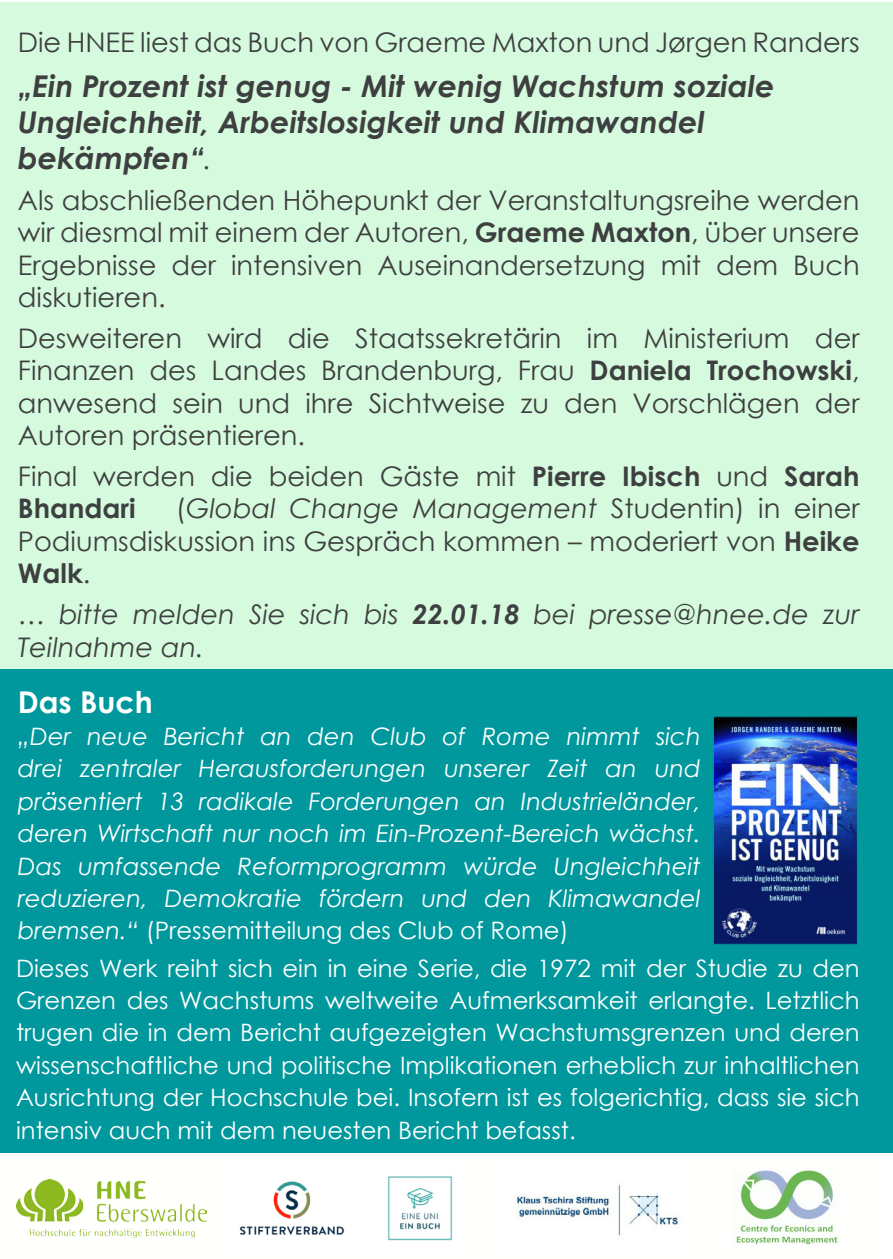
<style>
.page{position:relative;width:893px;height:1259px;background:#fff}
.page>*{position:absolute;margin:0;border:0;box-sizing:border-box;transform-origin:0 0}
.t1{font:italic 700 30px/36px "Century Gothic";color:#3e3f40}
.t2{font:700 30px "Century Gothic";color:#fff}
.t3{font:27px/32.4px "Century Gothic";color:#3e3f40;text-align:justify}
.t4{font:italic 27px/32.4px "Century Gothic";color:#3e3f40}
.t5{font:24px/32.4px "Century Gothic";color:#fff;text-align:justify}
.t6{font:italic 24px/32.4px "Century Gothic";color:#fff;text-align:justify}
.s1{font-weight:400;font-size:27px}
.s2{font-weight:700}
.s3{font-style:italic}
.s4{font-style:normal}
</style>
<div class="page">
<div style="left:0;top:3px;width:892px;height:678px;background:#d6fade"></div>
<div style="left:0;top:669px;width:892px;height:483px;background:#00989c"></div>
<img style="left:515px;top:1184px;width:163px;height:52px">
<img style="left:239px;top:1181px;width:106px;height:54px">
<img style="left:387px;top:1176px;width:66px;height:65px">
<img style="left:16px;top:1179px;width:191px;height:58px">
<img style="left:715px;top:718px;width:141px;height:224px">
<div style="left:713px;top:716px;width:145px;height:228px;border:1px solid #00989c"></div>
<img style="left:736px;top:1170px;width:102px;height:76px">
<p class="t3" style="left:18px;top:26px;width:843px">Die HNEE liest das Buch von Graeme Maxton und Jørgen Randers</p>
<p class="t1" style="left:18px;top:67px;width:758px">„Ein Prozent ist genug - Mit wenig Wachstum soziale<br>Ungleichheit, Arbeitslosigkeit und Klimawandel bekämpfen“<span class="s1">.</span></p>
<p class="t3" style="left:18px;top:183px;width:843px">Als abschließenden Höhepunkt der Veranstaltungsreihe werden wir diesmal mit einem der Autoren, <span class="s2">Graeme Maxton</span>, über unsere Ergebnisse der intensiven Auseinandersetzung mit dem Buch diskutieren.</p>
<p class="t3" style="left:18px;top:321px;width:843px">Desweiteren wird die Staatssekretärin im Ministerium der Finanzen des Landes Brandenburg, Frau <span class="s2">Daniela Trochowski</span>, anwesend sein und ihre Sichtweise zu den Vorschlägen der Autoren präsentieren.</p>
<p class="t3" style="left:18px;top:460px;width:843px">Final werden die beiden Gäste mit <span class="s2">Pierre Ibisch</span> und <span class="s2">Sarah<br>Bhandari</span></p>
<p class="t3" style="left:18px;top:492px;width:843px;text-indent:158px">(<span class="s3">Global Change Management</span> Studentin) in einer Podiumsdiskussion ins Gespräch kommen – moderiert von <span class="s2">Heike Walk</span>.</p>
<p class="t4" style="left:18px;top:598px;width:843px">… bitte melden Sie sich bis <span class="s2">22.01.18</span> bei presse@hnee.de zur<br>Teilnahme an.</p>
<p class="t2" style="left:18px;top:679px;width:136px">Das Buch</p>
<p class="t6" style="left:18px;top:719px;width:684px">„Der neue Bericht an den Club of Rome nimmt sich drei zentraler Herausforderungen unserer Zeit an und präsentiert 13 radikale Forderungen an Industrieländer, deren Wirtschaft nur noch im Ein-Prozent-Bereich wächst.<br>Das umfassende Reformprogramm würde Ungleichheit reduzieren, Demokratie fördern und den Klimawandel bremsen.“ <span class="s4">(Pressemitteilung des Club of Rome)</span></p>
<p class="t5" style="left:16px;top:951px;width:845px">Dieses Werk reiht sich ein in eine Serie, die 1972 mit der Studie zu den Grenzen des Wachstums weltweite Aufmerksamkeit erlangte. Letztlich trugen die in dem Bericht aufgezeigten Wachstumsgrenzen und deren wissenschaftliche und politische Implikationen erheblich zur inhaltlichen Ausrichtung der Hochschule bei. Insofern ist es folgerichtig, dass sie sich intensiv auch mit dem neuesten Bericht befasst.</p>
</div>
